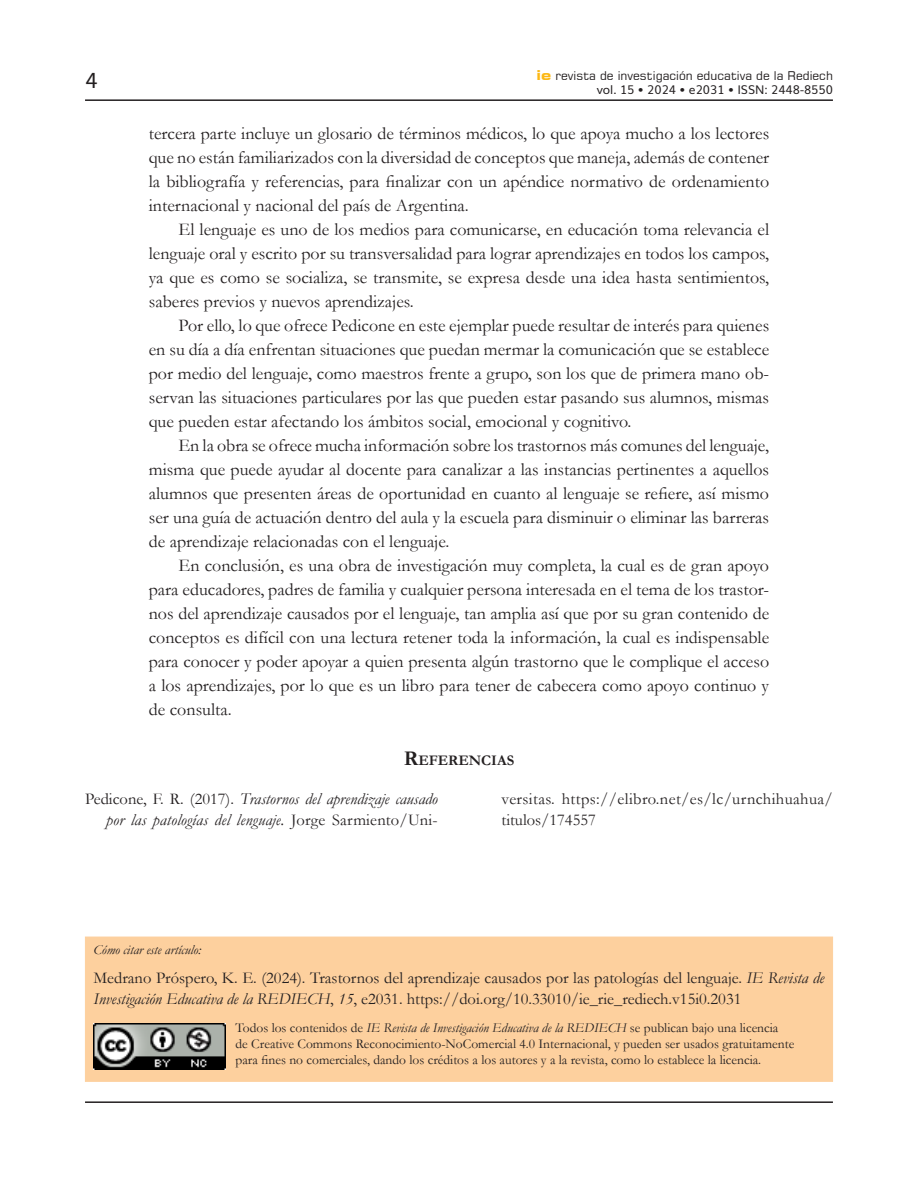
<style>
.page{position:relative;width:918px;height:1188px;background:#fff}
.page>*{position:absolute;margin:0;border:0;box-sizing:border-box;transform-origin:0 0}
.t1{font:21px "Muli";color:#231f20}
.Cuerpo{font:18px/24px "Garamond";color:#231f20;text-align:justify}
.Biblos{font:16.5px/21px "Garamond";color:#231f20}
.Biblos-2{font:italic 16.5px/21px "Garamond";color:#231f20;text-align:right}
.Biblos-3{font:16.5px/21px "Garamond";letter-spacing:.025em;color:#231f20}
.Descanso{font:700 14.7px "Garamond";color:#231f20}
.Fechas-DOI{font:13.5px "Garamond";color:#231f20}
.Fechas-DOI-2{font:italic 13.5px "Garamond";color:#231f20}
.t2{font:12px "Square 721 BT";color:#231f20}
.t3{font:12px "Muli";color:#231f20}
.s1{font-weight:700;font-stretch:expanded;font-size:13.5px;color:#fcb814}
.s2{font-size:21px}
.s3{font-style:normal}
.s4{font-style:italic}
</style>
<div class="page">
<hr style="left:85px;top:99px;width:748px;height:2px;background:#231f20">
<hr style="left:85px;top:1101px;width:748px;height:2px;background:#231f20">
<div style="left:85px;top:937px;width:748px;height:145px;background:#fdd09e"></div>
<img style="left:94px;top:1023px;width:132px;height:47px">
<p class="t1" style="left:85px;top:64px;width:14px">4</p>
<p class="t2" style="left:537px;top:68px;width:298px"><span class="s1">ie</span> revista de investigación educativa de la Rediech</p>
<p class="t3" style="left:597px;top:80px;width:238px">vol. 15 • 2024 • e2031 • ISSN: 2448-8550</p>
<p class="Cuerpo" style="left:149px;top:121px;width:622px">tercera parte incluye un glosario de términos médicos, lo que apoya mucho a los lectores que no están familiarizados con la diversidad de conceptos que maneja, además de contener la bibliografía y referencias, para finalizar con un apéndice normativo de ordenamiento internacional y nacional del país de Argentina.</p>
<p class="Cuerpo" style="left:149px;top:217px;width:622px;text-indent:30px">El lenguaje es uno de los medios para comunicarse, en educación toma relevancia el lenguaje oral y escrito por su transversalidad para lograr aprendizajes en todos los campos, ya que es como se socializa, se transmite, se expresa desde una idea hasta sentimientos, saberes previos y nuevos aprendizajes.</p>
<p class="Cuerpo" style="left:149px;top:313px;width:622px;text-indent:30px">Por ello, lo que ofrece Pedicone en este ejemplar puede resultar de interés para quienes en su día a día enfrentan situaciones que puedan mermar la comunicación que se establece por medio del lenguaje, como maestros frente a grupo, son los que de primera mano ob&shy;servan las situaciones particulares por las que pueden estar pasando sus alumnos, mismas que pueden estar afectando los ámbitos social, emocional y cognitivo.</p>
<p class="Cuerpo" style="left:149px;top:433px;width:622px;text-indent:30px">En la obra se ofrece mucha información sobre los trastornos más comunes del lenguaje, misma que puede ayudar al docente para canalizar a las instancias pertinentes a aquellos alumnos que presenten áreas de oportunidad en cuanto al lenguaje se refiere, así mismo ser una guía de actuación dentro del aula y la escuela para disminuir o eliminar las barreras de aprendizaje relacionadas con el lenguaje.</p>
<p class="Cuerpo" style="left:149px;top:553px;width:622px;text-indent:30px">En conclusión, es una obra de investigación muy completa, la cual es de gran apoyo para educadores, padres de familia y cualquier persona interesada en el tema de los trastor&shy;nos del aprendizaje causados por el lenguaje, tan amplia así que por su gran contenido de conceptos es difícil con una lectura retener toda la información, la cual es indispensable para conocer y poder apoyar a quien presenta algún trastorno que le complique el acceso a los aprendizajes, por lo que es un libro para tener de cabecera como apoyo continuo y de consulta.</p>
<p class="Descanso" style="left:404px;top:750px;width:112px"><span class="s2">R</span>EFERENCIAS</p>
<p class="Biblos-2" style="left:85px;top:788px;width:354px"><span class="s3">Pedicone, F. R. (2017).</span> Trastornos del aprendizaje causado por las patologías del lenguaje. <span class="s3">Jorge Sarmiento/Uni-</span></p>
<p class="Biblos-3" style="left:502px;top:788px;width:333px">versitas. https://elibro.net/es/lc/urnchihuahua/ titulos/174557</p>
<p class="Fechas-DOI-2" style="left:94px;top:941px;width:109px">Cómo citar este artículo:</p>
<p class="Biblos" style="left:94px;top:967px;width:732px">Medrano Próspero, K. E. (2024). Trastornos del aprendizaje causados por las patologías del lenguaje. <span class="s4">IE Revista de<br>Investigación Educativa de la REDIECH</span>, <span class="s4">15</span>, e2031. https://doi.org/10.33010/ie_rie_rediech.v15i0.2031</p>
<p class="Fechas-DOI" style="left:236px;top:1019px;width:544px">Todos los contenidos de <span class="s4">IE Revista de Investigación Educativa de la REDIECH</span> se publican bajo una licencia</p>
<p class="Fechas-DOI" style="left:236px;top:1035px;width:560px">de Creative Commons Reconocimiento-NoComercial 4.0 Internacional, y pueden ser usados gratuitamente</p>
<p class="Fechas-DOI" style="left:236px;top:1051px;width:527px">para fines no comerciales, dando los créditos a los autores y a la revista, como lo establece la licencia.</p>
</div>
